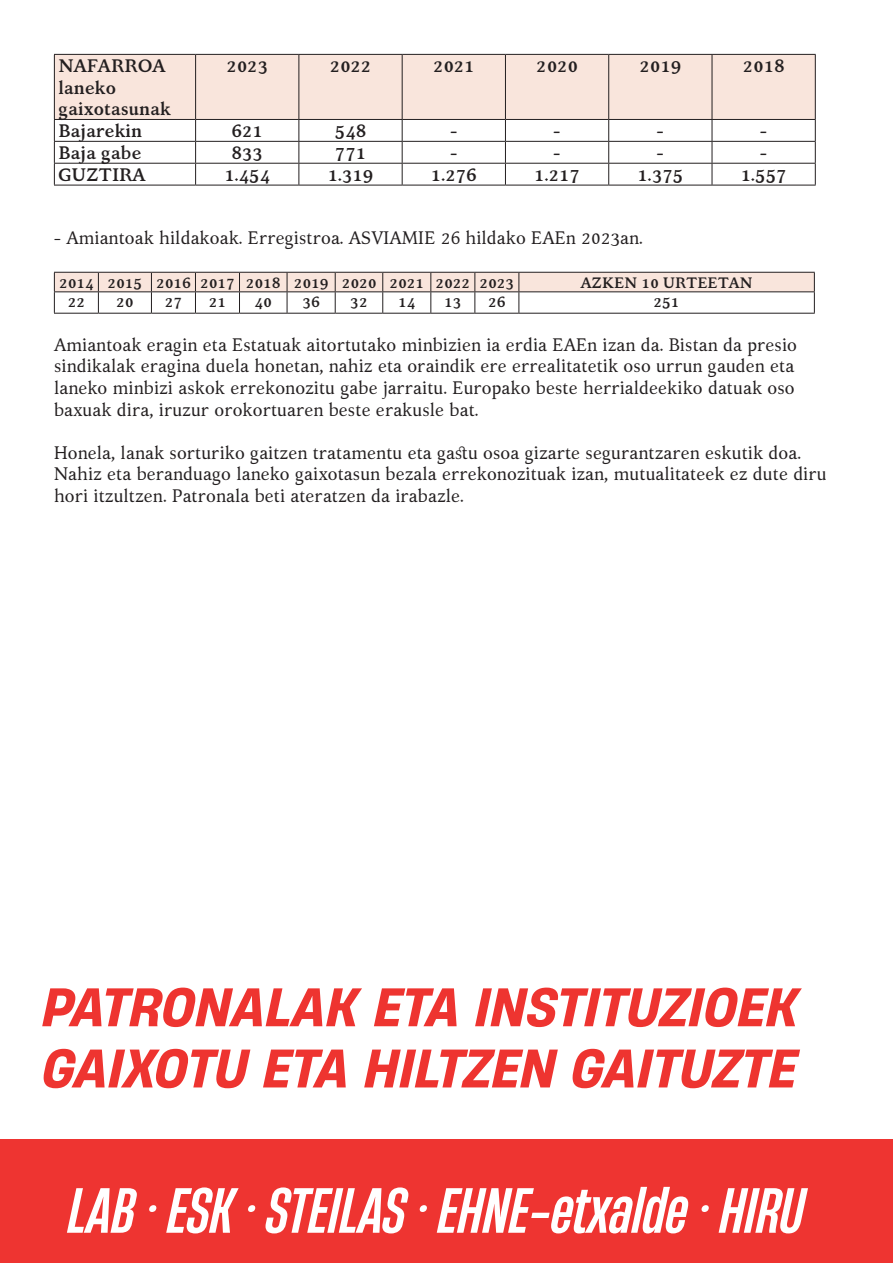
<style>
.page{position:relative;width:893px;height:1263px;background:#fff}
.page>*{position:absolute;margin:0;border:0;box-sizing:border-box;transform-origin:0 0}
.t1{font:italic 500 60px "Heading Now Trial 45";color:#fff}
.t2{font:italic 500 51px "Heading Now Trial 65";color:#ee3430}
.t3{font:18px/21.6px "Kelvinch";color:#231f20}
.Table_Contents{font:700 18px/21.6px "Kelvinch";color:#231f20}
.Table_Contents-2{font:700 15px "Kelvinch";color:#231f20}
</style>
<div class="page">
<div style="left:0;top:1139px;width:893px;height:124px;background:#ee3431"></div>
<div style="left:55px;top:55px;width:760px;height:64px;background:#f9e5dc"></div>
<hr style="left:54px;top:54px;width:142px;height:1px;background:#231f20">
<hr style="left:196px;top:54px;width:103px;height:1px;background:#231f20">
<hr style="left:299px;top:54px;width:103px;height:1px;background:#231f20">
<hr style="left:402px;top:54px;width:103px;height:1px;background:#231f20">
<hr style="left:505px;top:54px;width:104px;height:1px;background:#231f20">
<hr style="left:609px;top:54px;width:103px;height:1px;background:#231f20">
<hr style="left:712px;top:54px;width:104px;height:1px;background:#231f20">
<hr style="left:815px;top:55px;width:1px;height:64px;background:#231f20">
<hr style="left:54px;top:119px;width:142px;height:1px;background:#231f20">
<hr style="left:196px;top:119px;width:103px;height:1px;background:#231f20">
<hr style="left:299px;top:119px;width:103px;height:1px;background:#231f20">
<hr style="left:402px;top:119px;width:103px;height:1px;background:#231f20">
<hr style="left:505px;top:119px;width:104px;height:1px;background:#231f20">
<hr style="left:609px;top:119px;width:103px;height:1px;background:#231f20">
<hr style="left:712px;top:119px;width:104px;height:1px;background:#231f20">
<hr style="left:54px;top:141px;width:142px;height:1px;background:#231f20">
<hr style="left:196px;top:141px;width:103px;height:1px;background:#231f20">
<hr style="left:299px;top:141px;width:103px;height:1px;background:#231f20">
<hr style="left:402px;top:141px;width:103px;height:1px;background:#231f20">
<hr style="left:505px;top:141px;width:104px;height:1px;background:#231f20">
<hr style="left:609px;top:141px;width:103px;height:1px;background:#231f20">
<hr style="left:712px;top:141px;width:104px;height:1px;background:#231f20">
<hr style="left:54px;top:163px;width:142px;height:1px;background:#231f20">
<hr style="left:196px;top:163px;width:103px;height:1px;background:#231f20">
<hr style="left:299px;top:163px;width:103px;height:1px;background:#231f20">
<hr style="left:402px;top:163px;width:103px;height:1px;background:#231f20">
<hr style="left:505px;top:163px;width:104px;height:1px;background:#231f20">
<hr style="left:609px;top:163px;width:103px;height:1px;background:#231f20">
<hr style="left:712px;top:163px;width:104px;height:1px;background:#231f20">
<hr style="left:54px;top:185px;width:142px;height:1px;background:#231f20">
<hr style="left:196px;top:185px;width:103px;height:1px;background:#231f20">
<hr style="left:299px;top:185px;width:103px;height:1px;background:#231f20">
<hr style="left:402px;top:185px;width:103px;height:1px;background:#231f20">
<hr style="left:505px;top:185px;width:104px;height:1px;background:#231f20">
<hr style="left:609px;top:185px;width:103px;height:1px;background:#231f20">
<hr style="left:712px;top:185px;width:104px;height:1px;background:#231f20">
<hr style="left:54px;top:55px;width:1px;height:64px;background:#231f20">
<hr style="left:195px;top:55px;width:1px;height:64px;background:#231f20">
<hr style="left:298px;top:55px;width:1px;height:64px;background:#231f20">
<hr style="left:402px;top:55px;width:1px;height:64px;background:#231f20">
<hr style="left:505px;top:55px;width:1px;height:64px;background:#231f20">
<hr style="left:608px;top:55px;width:1px;height:64px;background:#231f20">
<hr style="left:712px;top:55px;width:1px;height:64px;background:#231f20">
<svg style="left:54px;top:120px;width:1px;height:65px"></svg>
<svg style="left:195px;top:120px;width:1px;height:65px"></svg>
<svg style="left:298px;top:120px;width:1px;height:65px"></svg>
<svg style="left:402px;top:120px;width:1px;height:65px"></svg>
<svg style="left:505px;top:120px;width:1px;height:65px"></svg>
<svg style="left:608px;top:120px;width:1px;height:65px"></svg>
<svg style="left:712px;top:120px;width:1px;height:65px"></svg>
<svg style="left:815px;top:120px;width:1px;height:65px"></svg>
<hr style="left:54px;top:313px;width:44px;height:1px;background:#231f20">
<hr style="left:98px;top:313px;width:53px;height:1px;background:#231f20">
<hr style="left:151px;top:313px;width:44px;height:1px;background:#231f20">
<hr style="left:195px;top:313px;width:44px;height:1px;background:#231f20">
<hr style="left:239px;top:313px;width:48px;height:1px;background:#231f20">
<hr style="left:287px;top:313px;width:48px;height:1px;background:#231f20">
<hr style="left:335px;top:313px;width:48px;height:1px;background:#231f20">
<hr style="left:383px;top:313px;width:48px;height:1px;background:#231f20">
<hr style="left:431px;top:313px;width:44px;height:1px;background:#231f20">
<hr style="left:475px;top:313px;width:44px;height:1px;background:#231f20">
<hr style="left:519px;top:313px;width:296px;height:1px;background:#231f20">
<svg style="left:54px;top:272px;width:761px;height:41px"></svg>
<p class="Table_Contents" style="left:58px;top:55px;width:114px">NAFARROA laneko gaixotasunak</p>
<p class="Table_Contents" style="left:226px;top:55px;width:43px">2023</p>
<p class="Table_Contents" style="left:330px;top:55px;width:43px">2022</p>
<p class="Table_Contents" style="left:433px;top:55px;width:43px">2021</p>
<p class="Table_Contents" style="left:536px;top:55px;width:43px">2020</p>
<p class="Table_Contents" style="left:640px;top:55px;width:43px">2019</p>
<p class="Table_Contents" style="left:743px;top:55px;width:43px">2018</p>
<p class="Table_Contents" style="left:58px;top:120px;width:85px">Bajarekin</p>
<p class="Table_Contents" style="left:232px;top:120px;width:33px">621</p>
<p class="Table_Contents" style="left:335px;top:120px;width:33px">548</p>
<p class="Table_Contents" style="left:450px;top:120px;width:8px">-</p>
<p class="Table_Contents" style="left:554px;top:120px;width:8px">-</p>
<p class="Table_Contents" style="left:657px;top:120px;width:8px">-</p>
<p class="Table_Contents" style="left:760px;top:120px;width:8px">-</p>
<p class="Table_Contents" style="left:58px;top:142px;width:85px">Baja gabe</p>
<p class="Table_Contents" style="left:232px;top:142px;width:33px">833</p>
<p class="Table_Contents" style="left:335px;top:142px;width:33px">771</p>
<p class="Table_Contents" style="left:450px;top:142px;width:8px">-</p>
<p class="Table_Contents" style="left:554px;top:142px;width:8px">-</p>
<p class="Table_Contents" style="left:657px;top:142px;width:8px">-</p>
<p class="Table_Contents" style="left:760px;top:142px;width:8px">-</p>
<p class="Table_Contents" style="left:58px;top:164px;width:89px">GUZTIRA</p>
<p class="Table_Contents" style="left:224px;top:164px;width:47px">1.454</p>
<p class="Table_Contents" style="left:328px;top:164px;width:47px">1.319</p>
<p class="Table_Contents" style="left:431px;top:164px;width:47px">1.276</p>
<p class="Table_Contents" style="left:534px;top:164px;width:47px">1.217</p>
<p class="Table_Contents" style="left:638px;top:164px;width:47px">1.375</p>
<p class="Table_Contents" style="left:741px;top:164px;width:47px">1.557</p>
<p class="t3" style="left:54px;top:227px;width:590px">- Amiantoak hildakoak. Erregistroa. ASVIAMIE 26 hildako EAEn 2023an.</p>
<p class="Table_Contents-2" style="left:59px;top:271px;width:36px">2014</p>
<p class="Table_Contents-2" style="left:108px;top:271px;width:36px">2015</p>
<p class="Table_Contents-2" style="left:156px;top:271px;width:36px">2016</p>
<p class="Table_Contents-2" style="left:200px;top:271px;width:36px">2017</p>
<p class="Table_Contents-2" style="left:246px;top:271px;width:36px">2018</p>
<p class="Table_Contents-2" style="left:294px;top:271px;width:36px">2019</p>
<p class="Table_Contents-2" style="left:342px;top:271px;width:36px">2020</p>
<p class="Table_Contents-2" style="left:389px;top:271px;width:36px">2021</p>
<p class="Table_Contents-2" style="left:435px;top:271px;width:36px">2022</p>
<p class="Table_Contents-2" style="left:480px;top:271px;width:36px">2023</p>
<p class="Table_Contents-2" style="left:581px;top:271px;width:173px">AZKEN 10 URTEETAN</p>
<p class="Table_Contents-2" style="left:68px;top:291px;width:19px">22</p>
<p class="Table_Contents-2" style="left:116px;top:291px;width:19px">20</p>
<p class="Table_Contents-2" style="left:165px;top:291px;width:19px">27</p>
<p class="Table_Contents-2" style="left:209px;top:291px;width:19px">21</p>
<p class="Table_Contents-2" style="left:255px;top:291px;width:19px">40</p>
<p class="Table_Contents-2" style="left:302px;top:291px;width:19px">36</p>
<p class="Table_Contents-2" style="left:350px;top:291px;width:19px">32</p>
<p class="Table_Contents-2" style="left:398px;top:291px;width:19px">14</p>
<p class="Table_Contents-2" style="left:444px;top:291px;width:19px">13</p>
<p class="Table_Contents-2" style="left:488px;top:291px;width:19px">26</p>
<p class="Table_Contents-2" style="left:654px;top:291px;width:28px">251</p>
<p class="t3" style="left:54px;top:334px;width:745px">Amiantoak eragin eta Estatuak aitortutako minbizien ia erdia EAEn izan da. Bistan da presio sindikalak eragina duela honetan, nahiz eta oraindik ere errealitatetik oso urrun gauden eta laneko minbizi askok errekonozitu gabe jarraitu. Europako beste herrialdeekiko datuak oso baxuak dira, iruzur orokortuaren beste erakusle bat.</p>
<p class="t3" style="left:54px;top:442px;width:774px">Honela, lanak sorturiko gaitzen tratamentu eta gastu osoa gizarte segurantzaren eskutik doa.<br>Nahiz eta beranduago laneko gaixotasun bezala errekonozituak izan, mutualitateek ez dute diru hori itzultzen. Patronala beti ateratzen da irabazle.</p>
<p class="t2" style="left:42px;top:969px;width:758px">PATRONALAK ETA INSTITUZIOEK</p>
<p class="t2" style="left:42px;top:1030px;width:756px">GAIXOTU ETA HILTZEN GAITUZTE</p>
<p class="t1" style="left:68px;top:1169px;width:738px">LAB • ESK • STEILAS • EHNE-etxalde • HIRU</p>
</div>
